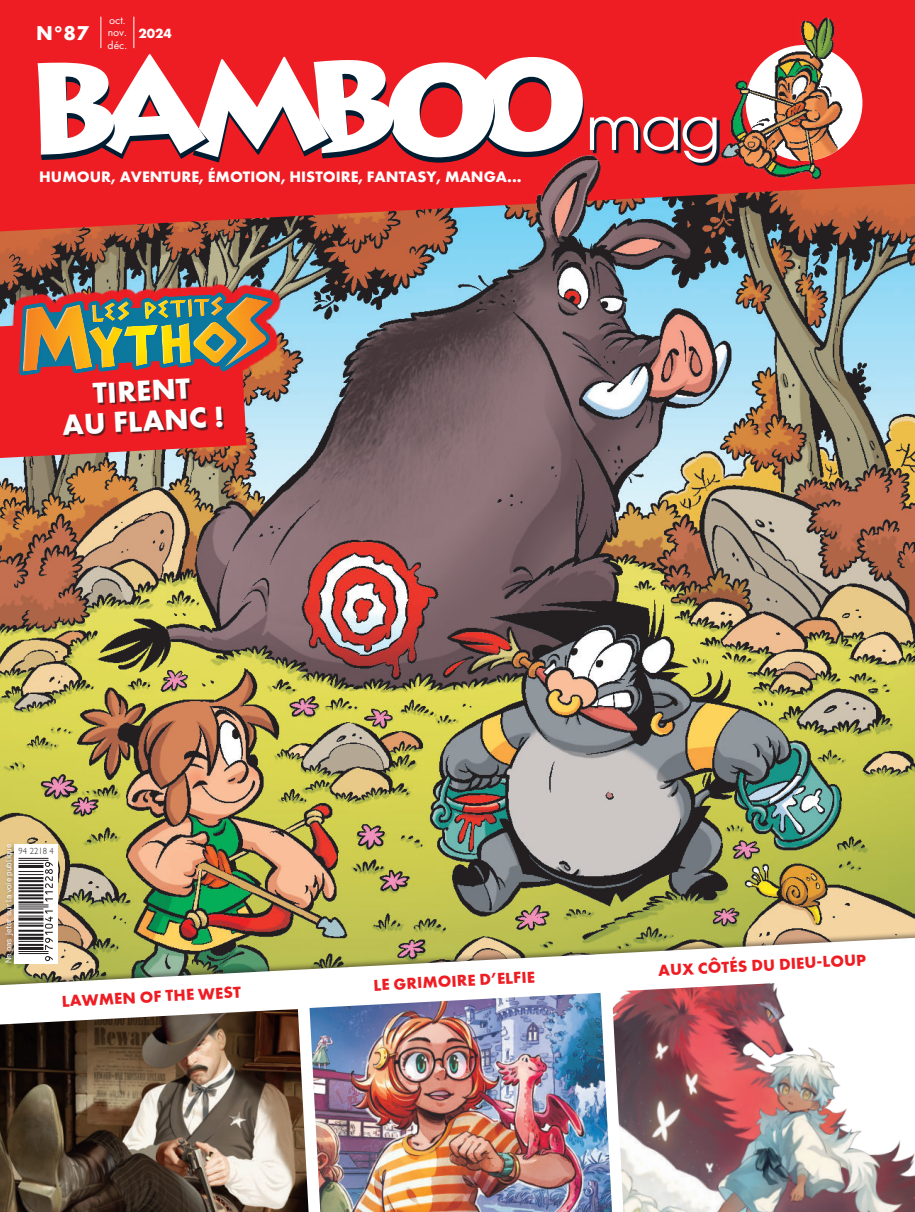
<style>
.page{position:relative;width:915px;height:1212px;background:#fff}
.page>*{position:absolute;margin:0;border:0;box-sizing:border-box;transform-origin:0 0}
.t1{font:59.25px "ITC Avant Garde Std";color:#fff}
.t2{font:700 30px/30px "Futura PT";color:#fff;text-align:center}
.t3{font:700 20.85px "Futura PT";color:#fff}
.t4{font:700 16.5px "Futura PT";color:#ee1d23}
.t5{font:700 15.75px "Futura PT";color:#fff}
.t6{font:700 13.8px "Futura PT";color:#fff}
.t7{font:11.55px/12.8px "Futura PT";color:#fff}
.t8{font:300 9px "Gill Sans";color:#231f20;scale:.96 1}
.t9{font:8.25px "K2 D";color:#fff}
</style>
<div class="page">
<img style="left:0;top:231px;width:914px;height:695px">
<svg style="left:0;top:0;width:914px;height:231px;background:#dc292b"></svg>
<div style="left:3px;top:841px;width:16px;height:128px;background:#231f20;opacity:.75"></div>
<div style="left:0;top:926px;width:914px;height:286px;background:#231f20;opacity:.5"></div>
<svg style="left:0;top:938px;width:914px;height:274px"></svg>
<img style="left:0;top:1009px;width:308px;height:203px">
<img style="left:309px;top:993px;width:302px;height:219px">
<hr style="left:101px;top:17px;width:1px;height:31px;background:#fff">
<hr style="left:133px;top:17px;width:1px;height:31px;background:#fff">
<svg style="left:592px;top:120px;width:116px;height:46px;background:#af1d26"></svg>
<svg style="left:38px;top:54px;width:545px;height:109px"></svg>
<img style="left:611px;top:976px;width:303px;height:236px">
<div style="left:15px;top:844px;width:43px;height:119px;background:#fff"></div>
<svg style="left:0;top:258px;width:285px;height:200px;background:#aa5a4b"></svg>
<hr style="left:18px;top:860px;width:30px;height:1px;background:#231f20">
<hr style="left:18px;top:858px;width:30px;height:1px;background:#231f20">
<svg style="left:18px;top:862px;width:35px;height:99px"></svg>
<img style="left:708px;top:13px;width:184px;height:178px">
<img style="left:533px;top:128px;width:82px;height:104px">
<p class="t7" style="left:107px;top:13px;width:21px">oct. nov. déc.</p>
<p class="t3" style="left:36px;top:20px;width:54px">N°87</p>
<p class="t6" style="left:138px;top:25px;width:35px">2024</p>
<p class="t5" style="left:39px;top:167px;width:484px">HUMOUR, AVENTURE, ÉMOTION, HISTOIRE, FANTASY, MANGA...</p>
<h1 class="t1" style="left:585px;top:95px;width:136px">mag</h1>
<h2 class="t2" style="left:60px;top:378px;width:163px;rotate:-3deg">TIRENT<br>AU FLANC !</h2>
<p class="t9" style="left:6px;top:963px;width:121px;rotate:-90deg">Ne pas jeter sur la voie publique</p>
<p class="t8" style="left:19px;top:845px;width:38px">94 2218 4</p>
<p class="t4" style="left:61px;top:991px;width:181px;rotate:-3deg">LAWMEN OF THE WEST</p>
<p class="t4" style="left:373px;top:975px;width:163px;rotate:-3deg">LE GRIMOIRE D’ELFIE</p>
<p class="t4" style="left:657px;top:960px;width:210px;rotate:-3deg">AUX CÔTÉS DU DIEU-LOUP</p>
</div>
